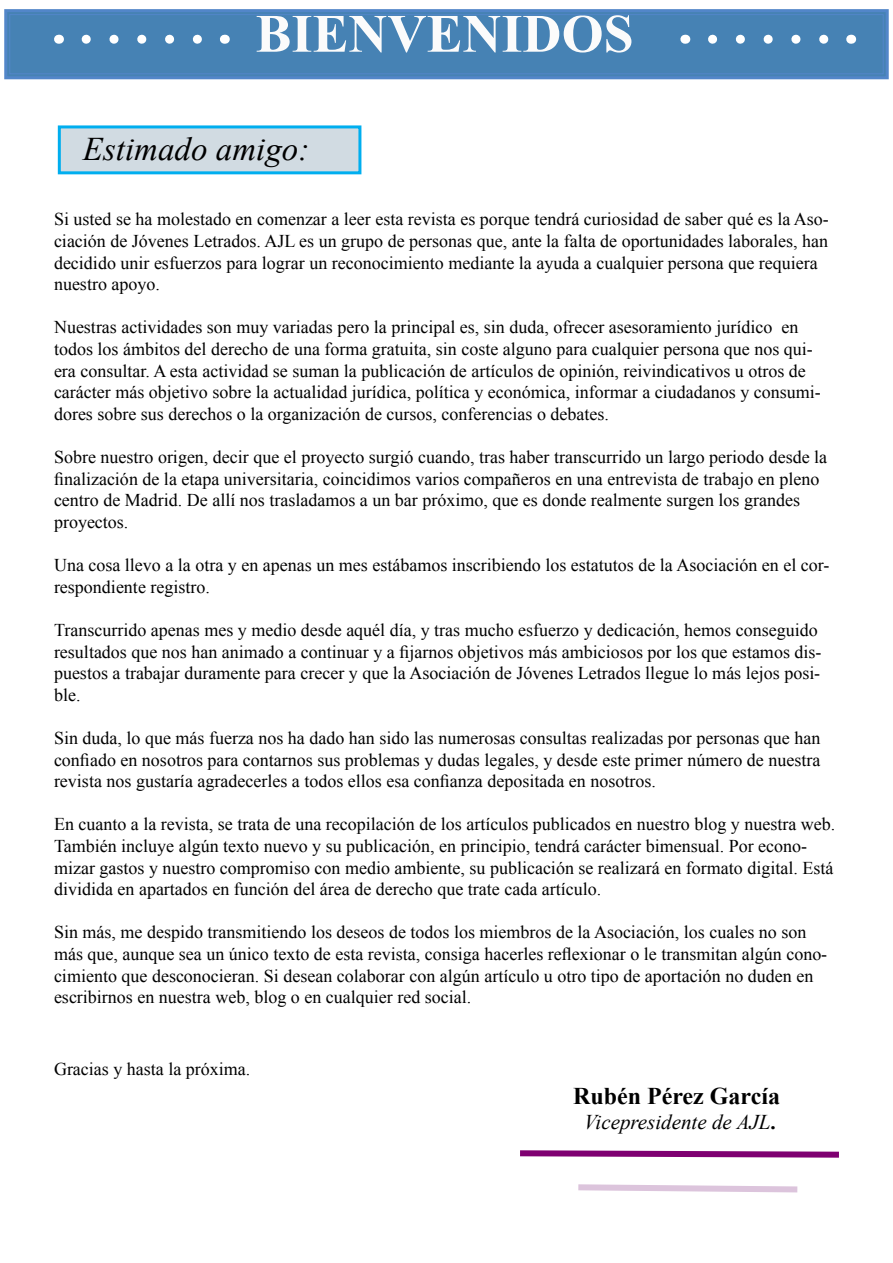
<style>
.page{position:relative;width:893px;height:1263px;background:#fff}
.page>*{position:absolute;margin:0;border:0;box-sizing:border-box;transform-origin:0 0}
.t1{font:700 54px "Times New Roman";color:#fbfbfb}
.t2{font:italic 33px "Times New Roman";color:#000}
.t3{font:700 24px "Times New Roman";color:#000}
.t4{font:italic 21px "Times New Roman";color:#000}
.t5{font:18px/21.6px "Times New Roman";color:#000}
.s1{font-weight:700;font-style:normal}
</style>
<div class="page">
<svg style="left:4px;top:9px;width:885px;height:71px;background:#4b85b7"></svg>
<div style="left:9px;top:14px;width:875px;height:60px;border:1px solid #5286c9"></div>
<svg style="left:86px;top:35px;width:125px;height:9px"></svg>
<svg style="left:712px;top:35px;width:125px;height:9px"></svg>
<div style="left:58px;top:125px;width:303px;height:49px;background:#d1dbe2;border:3px solid #00aeef"></div>
<svg style="left:520px;top:1150px;width:319px;height:8px;background:#9e3f94"></svg>
<svg style="left:578px;top:1184px;width:220px;height:9px"></svg>
<h1 class="t1" style="left:256px;top:-4px;width:380px">BIENVENIDOS</h1>
<h2 class="t2" style="left:83px;top:126px;width:228px">Estimado amigo:</h2>
<p class="t5" style="left:54px;top:208px;width:776px">Si usted se ha molestado en comenzar a leer esta revista es porque tendrá curiosidad de saber qué es la Aso&shy;ciación de Jóvenes Letrados. AJL es un grupo de personas que, ante la falta de oportunidades laborales, han decidido unir esfuerzos para lograr un reconocimiento mediante la ayuda a cualquier persona que requiera nuestro apoyo.</p>
<p class="t5" style="left:54px;top:316px;width:768px">Nuestras actividades son muy variadas pero la principal es, sin duda, ofrecer asesoramiento jurídico en todos los ámbitos del derecho de una forma gratuita, sin coste alguno para cualquier persona que nos qui&shy;era consultar. A esta actividad se suman la publicación de artículos de opinión, reivindicativos u otros de carácter más objetivo sobre la actualidad jurídica, política y económica, informar a ciudadanos y consumi&shy;dores sobre sus derechos o la organización de cursos, conferencias o debates.</p>
<p class="t5" style="left:54px;top:446px;width:775px">Sobre nuestro origen, decir que el proyecto surgió cuando, tras haber transcurrido un largo periodo desde la finalización de la etapa universitaria, coincidimos varios compañeros en una entrevista de trabajo en pleno centro de Madrid. De allí nos trasladamos a un bar próximo, que es donde realmente surgen los grandes proyectos.</p>
<p class="t5" style="left:54px;top:554px;width:777px">Una cosa llevo a la otra y en apenas un mes estábamos inscribiendo los estatutos de la Asociación en el cor&shy;respondiente registro.</p>
<p class="t5" style="left:54px;top:619px;width:769px">Transcurrido apenas mes y medio desde aquél día, y tras mucho esfuerzo y dedicación, hemos conseguido resultados que nos han animado a continuar y a fijarnos objetivos más ambiciosos por los que estamos dis&shy;puestos a trabajar duramente para crecer y que la Asociación de Jóvenes Letrados llegue lo más lejos posi&shy;ble.</p>
<p class="t5" style="left:54px;top:727px;width:768px;text-align:justify">Sin duda, lo que más fuerza nos ha dado han sido las numerosas consultas realizadas por personas que han confiado en nosotros para contarnos sus problemas y dudas legales, y desde este primer número de nuestra revista nos gustaría agradecerles a todos ellos esa confianza depositada en nosotros.</p>
<p class="t5" style="left:54px;top:813px;width:783px">En cuanto a la revista, se trata de una recopilación de los artículos publicados en nuestro blog y nuestra web.<br>También incluye algún texto nuevo y su publicación, en principio, tendrá carácter bimensual. Por econo&shy;mizar gastos y nuestro compromiso con medio ambiente, su publicación se realizará en formato digital. Está dividida en apartados en función del área de derecho que trate cada artículo.</p>
<p class="t5" style="left:54px;top:921px;width:775px">Sin más, me despido transmitiendo los deseos de todos los miembros de la Asociación, los cuales no son más que, aunque sea un único texto de esta revista, consiga hacerles reflexionar o le transmitan algún cono&shy;cimiento que desconocieran. Si desean colaborar con algún artículo u otro tipo de aportación no duden en escribirnos en nuestra web, blog o en cualquier red social.</p>
<p class="t5" style="left:54px;top:1058px;width:198px">Gracias y hasta la próxima.</p>
<h3 class="t3" style="left:573px;top:1079px;width:209px">Rubén Pérez García</h3>
<p class="t4" style="left:584px;top:1108px;width:193px">Vicepresidente de AJL<span class="s1">.</span></p>
</div>
